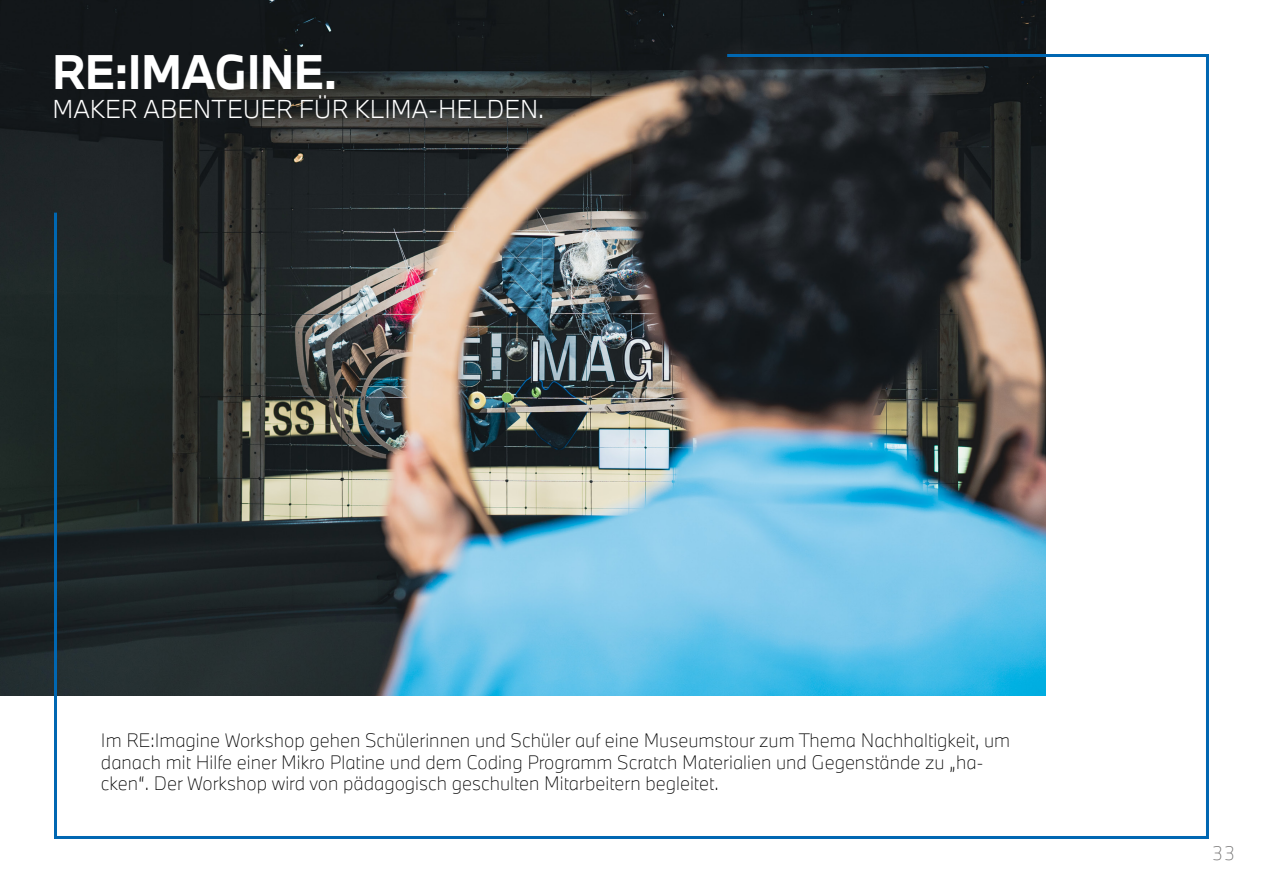
<style>
.page{position:relative;width:1263px;height:893px;background:#fff}
.page>*{position:absolute;margin:0;border:0;box-sizing:border-box;transform-origin:0 0}
.t1{font:700 45px "BMW Type Next";color:#fff}
.t2{font:300 24px "BMW Type Next";color:#fff}
.t3{font:100 18px/21.6px "BMW Type Next";color:#000}
.t4{font:100 18px "BMW Type Next";color:#706f6f}
</style>
<div class="page">
<img style="left:0;top:0;width:1045px;height:695px">
<hr style="left:54px;top:213px;width:3px;height:626px;background:#0067b2">
<hr style="left:727px;top:54px;width:482px;height:3px;background:#0067b2">
<hr style="left:1206px;top:54px;width:3px;height:785px;background:#0067b2">
<hr style="left:54px;top:836px;width:1155px;height:3px;background:#0067b2">
<h1 class="t1" style="left:53px;top:41px;width:286px">RE:IMAGINE.</h1>
<h2 class="t2" style="left:53px;top:92px;width:493px">MAKER ABENTEUER FÜR KLIMA-HELDEN.</h2>
<p class="t3" style="left:101px;top:729px;width:911px">Im RE:Imagine Workshop gehen Schülerinnen und Schüler auf eine Museumstour zum Thema Nachhaltigkeit, um danach mit Hilfe einer Mikro Platine und dem Coding Programm Scratch Materialien und Gegenstände zu „ha&shy;cken“. Der Workshop wird von pädagogisch geschulten Mitarbeitern begleitet.</p>
<p class="t4" style="left:1212px;top:841px;width:25px">33</p>
</div>
